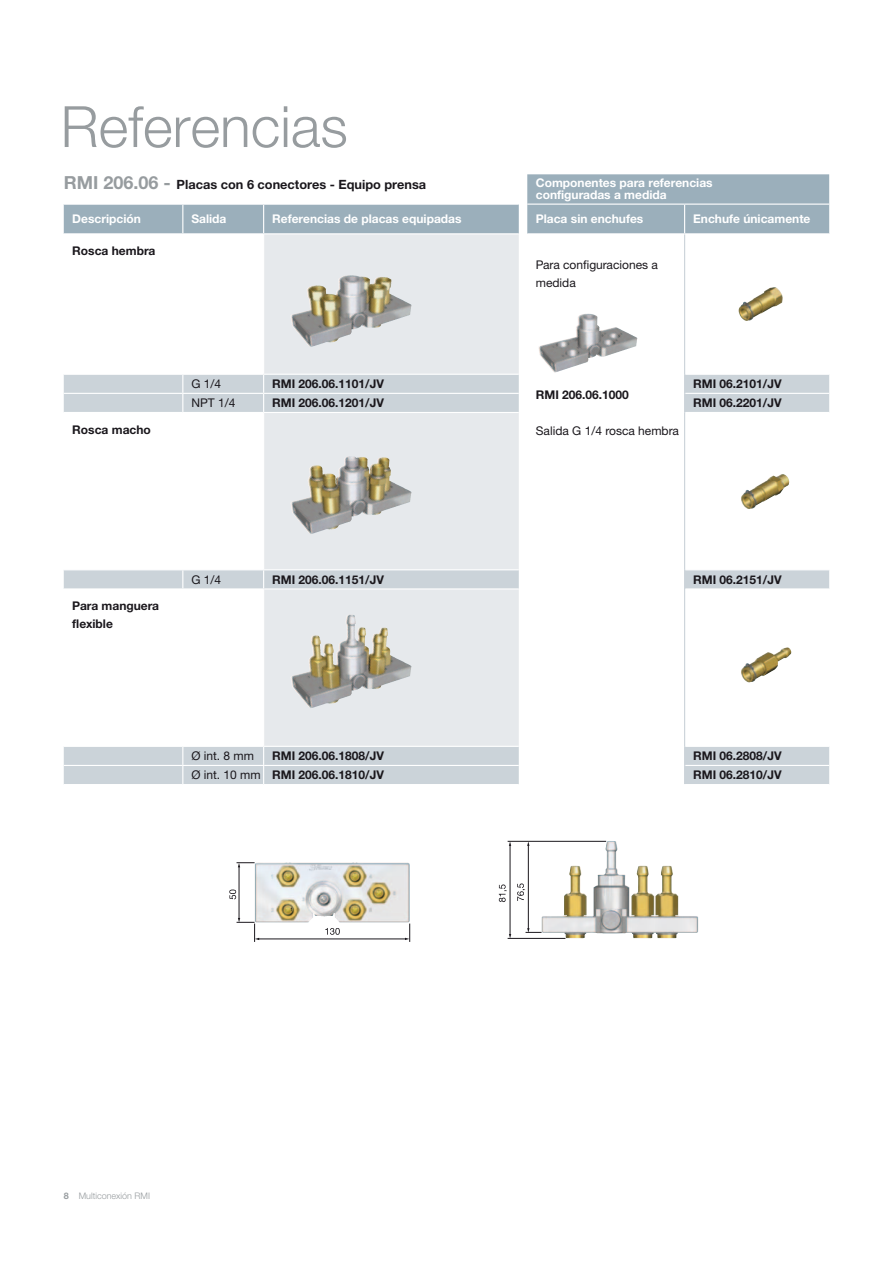
<style>
.page{position:relative;width:893px;height:1263px;background:#fff}
.page>*{position:absolute;margin:0;border:0;box-sizing:border-box;transform-origin:0 0}
.t1{font:300 57px "Helvetica Neue LTW1 G";color:#979c9f}
.t2{font:700 12.75px "Helvetica Neue LTW1 G";color:#1a171c}
.t3{font:700 12px/18px "Helvetica Neue LTW1 G";color:#1a171c}
.t4{font:700 12px/12px "Helvetica Neue LTW1 G";color:#fff}
.t5{font:12px/18px "Helvetica Neue LTW1 G";color:#1a171c}
.t6{font:300 9px "Helvetica Neue LTW1 G";color:#979c9f}
.s1{font-size:18px;color:#979c9f}
.s2{font-weight:400}
.s3{font-weight:700}
</style>
<div class="page">
<svg style="left:64px;top:174px;width:765px;height:59px;fill:#9bafbb"></svg>
<svg style="left:264px;top:234px;width:255px;height:140px;background:#dde0e1"></svg>
<svg style="left:64px;top:375px;width:765px;height:409px"></svg>
<hr style="left:64px;top:204px;width:119px;height:1px;background:#fff">
<hr style="left:183px;top:204px;width:81px;height:1px;background:#fff">
<hr style="left:264px;top:204px;width:255px;height:1px;background:#fff">
<svg style="left:263px;top:205px;width:1px;height:28px"></svg>
<hr style="left:685px;top:204px;width:144px;height:1px;background:#fff">
<svg style="left:263px;top:375px;width:1px;height:37px"></svg>
<svg style="left:263px;top:570px;width:1px;height:18px"></svg>
<hr style="left:64px;top:765px;width:119px;height:1px;background:#fff">
<hr style="left:183px;top:765px;width:81px;height:1px;background:#fff">
<svg style="left:263px;top:747px;width:1px;height:37px"></svg>
<hr style="left:685px;top:765px;width:144px;height:1px;background:#fff">
<hr style="left:263px;top:413px;width:1px;height:156px;background:#fff">
<hr style="left:263px;top:589px;width:1px;height:157px;background:#fff">
<svg style="left:182px;top:205px;width:1px;height:28px"></svg>
<hr style="left:182px;top:413px;width:1px;height:156px;background:#fff">
<hr style="left:182px;top:589px;width:1px;height:157px;background:#fff">
<hr style="left:64px;top:393px;width:119px;height:1px;background:#fff">
<hr style="left:183px;top:393px;width:81px;height:1px;background:#fff">
<hr style="left:685px;top:393px;width:144px;height:1px;background:#fff">
<hr style="left:264px;top:393px;width:255px;height:1px;background:#fff">
<hr style="left:264px;top:765px;width:255px;height:1px;background:#fff">
<hr style="left:527px;top:204px;width:158px;height:1px;background:#fff">
<svg style="left:684px;top:205px;width:1px;height:28px"></svg>
<hr style="left:64px;top:412px;width:119px;height:1px;background:#fff">
<hr style="left:183px;top:412px;width:81px;height:1px;background:#fff">
<hr style="left:264px;top:412px;width:255px;height:1px;background:#fff">
<hr style="left:64px;top:569px;width:119px;height:1px;background:#fff">
<hr style="left:183px;top:569px;width:81px;height:1px;background:#fff">
<hr style="left:264px;top:569px;width:255px;height:1px;background:#fff">
<hr style="left:64px;top:588px;width:119px;height:1px;background:#fff">
<hr style="left:183px;top:588px;width:81px;height:1px;background:#fff">
<hr style="left:264px;top:588px;width:255px;height:1px;background:#fff">
<hr style="left:64px;top:746px;width:119px;height:1px;background:#fff">
<hr style="left:183px;top:746px;width:81px;height:1px;background:#fff">
<hr style="left:264px;top:746px;width:255px;height:1px;background:#fff">
<hr style="left:685px;top:412px;width:144px;height:1px;background:#fff">
<hr style="left:685px;top:569px;width:144px;height:1px;background:#fff">
<hr style="left:685px;top:588px;width:144px;height:1px;background:#fff">
<hr style="left:685px;top:746px;width:144px;height:1px;background:#fff">
<hr style="left:684px;top:234px;width:1px;height:140px;background:#cbd3d9">
<svg style="left:684px;top:374px;width:1px;height:38px"></svg>
<hr style="left:684px;top:412px;width:1px;height:158px;background:#cbd3d9">
<svg style="left:684px;top:570px;width:1px;height:19px"></svg>
<hr style="left:684px;top:589px;width:1px;height:157px;background:#cbd3d9">
<svg style="left:684px;top:746px;width:1px;height:38px"></svg>
<svg style="left:182px;top:375px;width:1px;height:37px"></svg>
<svg style="left:182px;top:570px;width:1px;height:18px"></svg>
<svg style="left:182px;top:747px;width:1px;height:37px"></svg>
<img style="left:294px;top:275px;width:55px;height:39px">
<img style="left:738px;top:287px;width:35px;height:34px">
<img style="left:306px;top:456px;width:45px;height:42px">
<img style="left:741px;top:474px;width:40px;height:35px">
<img style="left:330px;top:615px;width:17px;height:50px">
<img style="left:741px;top:647px;width:45px;height:36px">
<img style="left:255px;top:862px;width:155px;height:60px">
<hr style="left:221px;top:821px;width:98px;height:1px;background:#1a171c">
<hr style="left:258px;top:939px;width:148px;height:1px;background:#1a171c">
<svg style="left:405px;top:923px;width:5px;height:19px"></svg>
<hr style="left:239px;top:866px;width:1px;height:53px;background:#1a171c">
<svg style="left:237px;top:918px;width:22px;height:24px"></svg>
<svg style="left:237px;top:862px;width:18px;height:5px"></svg>
<svg style="left:325px;top:928px;width:15px;height:7px"></svg>
<svg style="left:229px;top:889px;width:7px;height:10px"></svg>
<img style="left:542px;top:841px;width:156px;height:97px">
<hr style="left:508px;top:841px;width:98px;height:1px;background:#1a171c">
<hr style="left:508px;top:938px;width:57px;height:1px;background:#1a171c">
<hr style="left:510px;top:845px;width:1px;height:90px;background:#1a171c">
<hr style="left:528px;top:845px;width:1px;height:84px;background:#1a171c">
<svg style="left:526px;top:928px;width:16px;height:5px"></svg>
<svg style="left:517px;top:883px;width:8px;height:18px"></svg>
<svg style="left:499px;top:884px;width:8px;height:18px"></svg>
<img style="left:552px;top:314px;width:34px;height:29px">
<h1 class="t1" style="left:61px;top:92px;width:289px">Referencias</h1>
<p class="t2" style="left:64px;top:177px;width:364px"><span class="s1">RMI 206.06 -</span> Placas con 6 conectores - Equipo prensa</p>
<p class="t4" style="left:536px;top:177px;width:178px">Componentes para referencias configuradas a medida</p>
<p class="t4" style="left:72px;top:213px;width:70px">Descripción</p>
<p class="t4" style="left:191px;top:213px;width:37px">Salida</p>
<p class="t4" style="left:272px;top:213px;width:191px">Referencias de placas equipadas</p>
<p class="t4" style="left:536px;top:213px;width:109px">Placa sin enchufes</p>
<p class="t4" style="left:693px;top:213px;width:119px">Enchufe únicamente</p>
<p class="t3" style="left:72px;top:242px;width:85px">Rosca hembra</p>
<p class="t5" style="left:536px;top:256px;width:124px">Para configuraciones a medida</p>
<p class="t3" style="left:72px;top:420px;width:80px">Rosca macho</p>
<p class="t5" style="left:191px;top:375px;width:31px">G 1/4</p>
<p class="t3" style="left:272px;top:375px;width:113px">RMI 206.06.1101/JV</p>
<p class="t3" style="left:693px;top:375px;width:90px">RMI 06.2101/JV</p>
<p class="t5" style="left:191px;top:394px;width:46px">NPT 1/4</p>
<p class="t3" style="left:272px;top:394px;width:113px">RMI 206.06.1201/JV</p>
<p class="t3" style="left:693px;top:394px;width:90px">RMI 06.2201/JV</p>
<p class="t3" style="left:536px;top:386px;width:95px">RMI 206.06.1000</p>
<p class="t5" style="left:536px;top:422px;width:145px">Salida G 1/4 rosca hembra</p>
<p class="t3" style="left:72px;top:597px;width:88px">Para manguera flexible</p>
<p class="t5" style="left:191px;top:570px;width:31px">G 1/4</p>
<p class="t3" style="left:272px;top:570px;width:113px">RMI 206.06.1151/JV</p>
<p class="t3" style="left:693px;top:570px;width:90px">RMI 06.2151/JV</p>
<p class="t5" style="left:191px;top:747px;width:64px">Ø int. 8 mm</p>
<p class="t3" style="left:272px;top:747px;width:113px">RMI 206.06.1808/JV</p>
<p class="t3" style="left:693px;top:747px;width:90px">RMI 06.2808/JV</p>
<p class="t3" style="left:191px;top:766px;width:194px"><span class="s2">Ø int. 10 mm</span> RMI 206.06.1810/JV</p>
<p class="t3" style="left:693px;top:766px;width:90px">RMI 06.2810/JV</p>
<p class="t6" style="left:64px;top:1190px;width:88px"><span class="s3">8</span> Multiconexión RMI</p>
</div>
